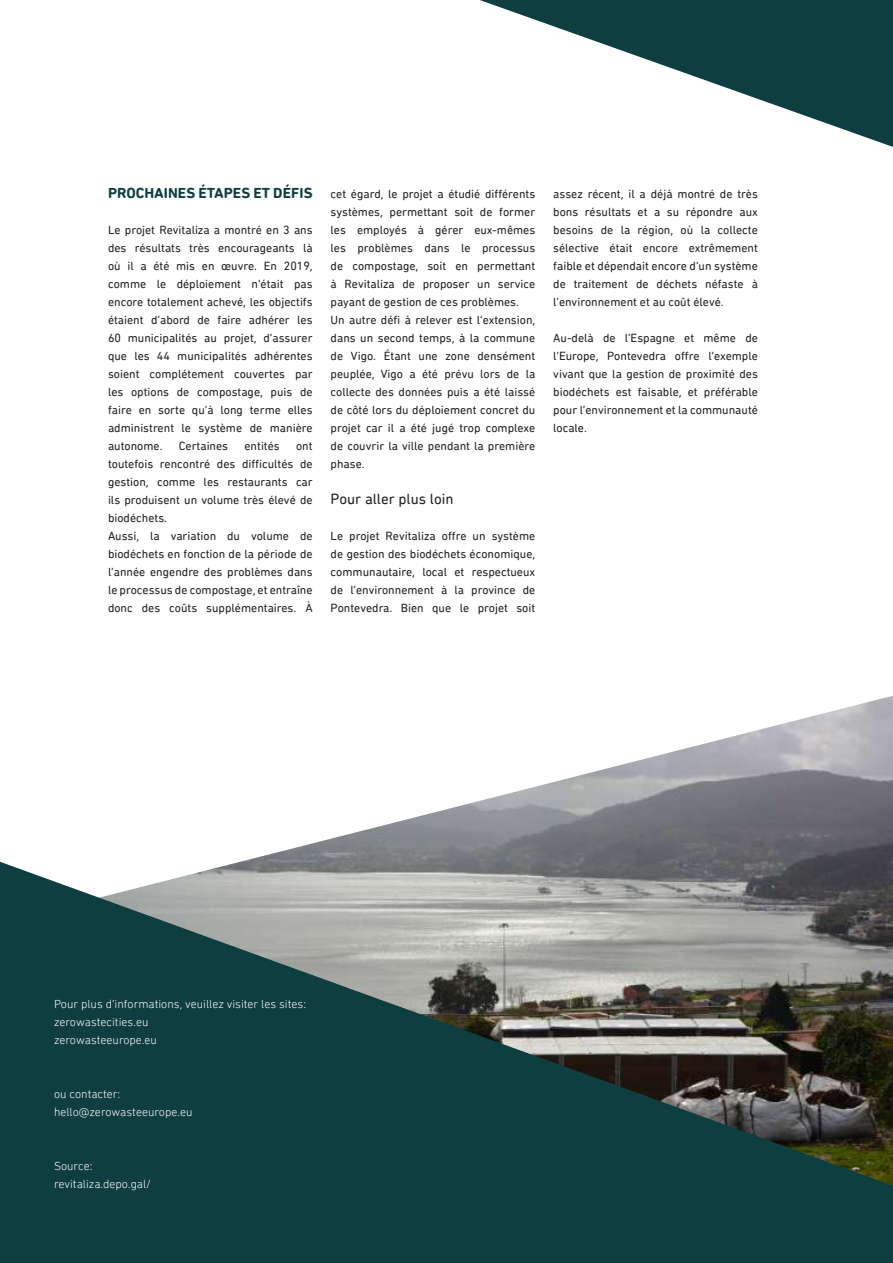
<style>
.page{position:relative;width:893px;height:1263px;background:#fff}
.page>*{position:absolute;margin:0;border:0;box-sizing:border-box;transform-origin:0 0}
.t1{font:700 15px "DIN Next Rounded LT Pro";color:#0e3e40}
.t2{font:15px "DIN Next Rounded LT Pro";color:#231f20}
.t3{font:12px/18px "DIN Next Rounded LT Pro";color:#231f20;text-align:justify}
.t4{font:300 12px/18px "DIN Next Rounded LT Pro";color:#fff}
</style>
<div class="page">
<img style="left:240px;top:696px;width:653px;height:166px">
<svg style="left:480px;top:0;width:413px;height:147px"></svg>
<svg style="left:0;top:862px;width:893px;height:401px;background:#3d5958"></svg>
<p class="t1" style="left:108px;top:184px;width:206px">PROCHAINES ÉTAPES ET DÉFIS</p>
<p class="t3" style="left:108px;top:221px;width:206px">Le projet Revitaliza a montré en 3 ans des résultats très encourageants là où il a été mis en œuvre. En 2019, comme le déploiement n’était pas encore totalement achevé, les objectifs étaient d’abord de faire adhérer les 60 municipalités au projet, d’assurer que les 44 municipalités adhérentes soient complétement couvertes par les options de compostage, puis de faire en sorte qu’à long terme elles administrent le système de manière autonome.</p>
<p class="t3" style="left:179px;top:437px;width:51px">Certaines</p>
<p class="t3" style="left:244px;top:437px;width:37px">entités</p>
<p class="t3" style="left:108px;top:437px;width:206px;text-align:left;text-indent:188px">ont toutefois rencontré des difficultés de gestion, comme les restaurants car ils produisent un volume très élevé de biodéchets.<br>Aussi, la variation du volume de biodéchets en fonction de la période de l’année engendre des problèmes dans le processus de compostage, et entraîne donc des coûts supplémentaires. À</p>
<p class="t3" style="left:331px;top:185px;width:206px;text-align:left">cet égard, le projet a étudié différents systèmes, permettant soit de former les employés à gérer eux-mêmes les problèmes dans le processus de compostage, soit en permettant à Revitaliza de proposer un service payant de gestion de ces problèmes.<br>Un autre défi à relever est l’extension, dans un second temps, à la commune de Vigo. Étant une zone densément peuplée, Vigo a été prévu lors de la collecte des données puis a été laissé de côté lors du déploiement concret du projet car il a été jugé trop complexe de couvrir la ville pendant la première phase.</p>
<p class="t2" style="left:331px;top:490px;width:125px">Pour aller plus loin</p>
<p class="t3" style="left:331px;top:527px;width:206px">Le projet Revitaliza offre un système de gestion des biodéchets économique, communautaire, local et respectueux de l’environnement à la province de Pontevedra. Bien que le projet soit</p>
<p class="t3" style="left:553px;top:185px;width:206px">assez récent, il a déjà montré de très bons résultats et a su répondre aux besoins de la région, où la collecte sélective était encore extrêmement faible et dépendait encore d’un système de traitement de déchets néfaste à l’environnement et au coût élevé.</p>
<p class="t3" style="left:553px;top:329px;width:206px">Au-delà de l’Espagne et même de l’Europe, Pontevedra offre l’exemple vivant que la gestion de proximité des biodéchets est faisable, et préférable pour l’environnement et la communauté locale.</p>
<p class="t4" style="left:54px;top:995px;width:254px">Pour plus d’informations, veuillez visiter les sites: zerowastecities.eu<br>zerowasteeurope.eu</p>
<p class="t4" style="left:54px;top:1085px;width:140px">ou contacter: hello@zerowasteeurope.eu</p>
<p class="t4" style="left:54px;top:1157px;width:99px">Source: revitaliza.depo.gal/</p>
</div>
